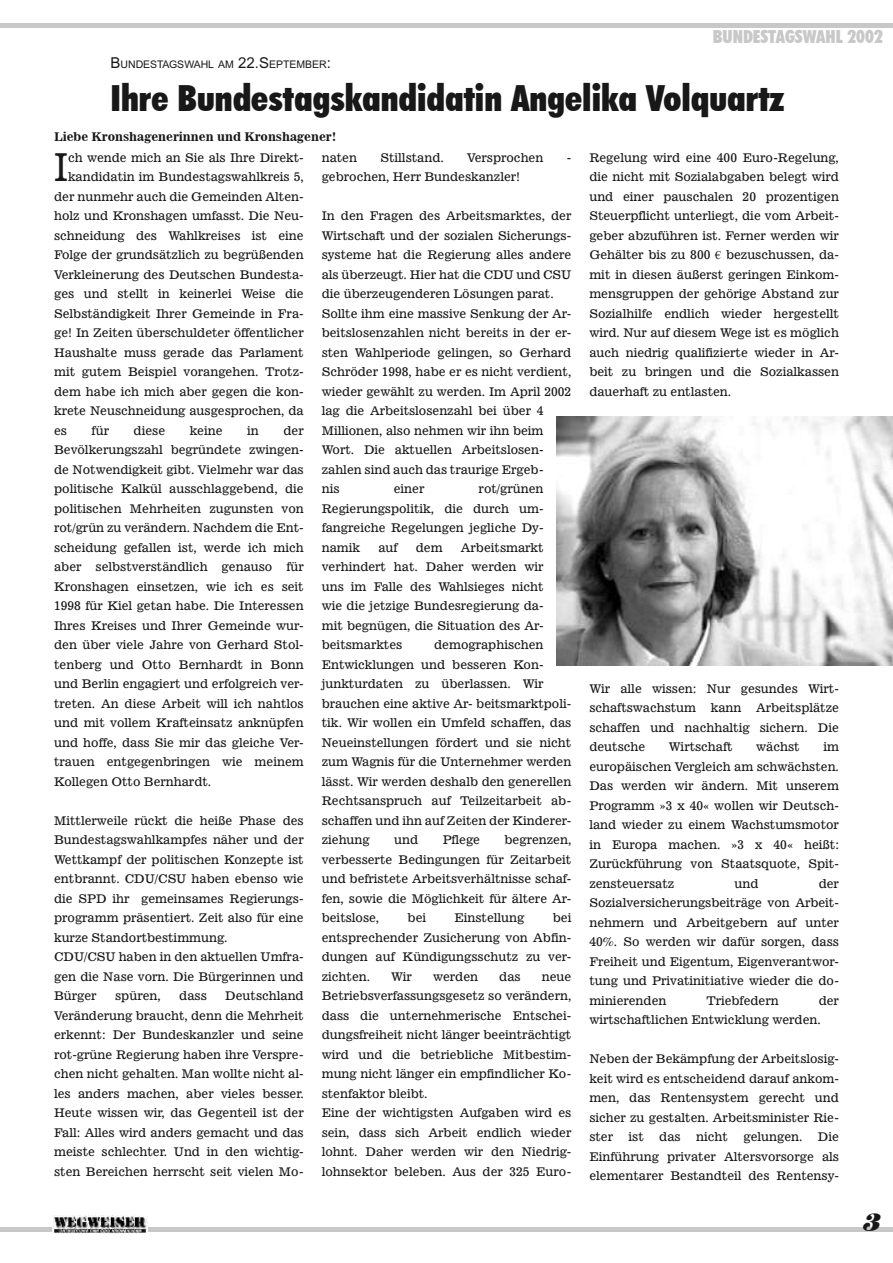
<style>
.page{position:relative;width:893px;height:1263px;background:#fff}
.page>*{position:absolute;margin:0;border:0;box-sizing:border-box;transform-origin:0 0}
.t1{font:38.55px "News 701 BT Roman A";color:#181818;scale:.83 1}
.t2{font:900 condensed 36px "Futura BT";color:#181818}
.t3{font:italic 800 24px "Tiffany IT Cby BT";color:#181818}
.t4{font:900 condensed 18px "Futura BT";color:#c8c8c8}
.t5{font:12px/19.5px "News 701 BT Roman A";color:#181818;text-align:justify}
.t6{font:12px "News 701 BT Bold A";color:#181818}
.t7{font:10.5px "Arial";color:#181818}
.s1{font-size:15px}
.s2{font-family:"Times New Roman"}
</style>
<div class="page">
<div style="left:0;top:1227px;width:893px;height:5px;background:#c8c8c8"></div>
<img style="left:52px;top:1215px;width:96px;height:19px">
<div style="left:0;top:23px;width:893px;height:5px;background:#c8c8c8"></div>
<img style="left:556px;top:416px;width:337px;height:250px">
<h3 class="t4" style="left:713px;top:26px;width:172px">BUNDESTAGSWAHL 2002</h3>
<p class="t7" style="left:111px;top:58px;width:222px"><span class="s1">B</span>UNDESTAGSWAHL AM<span class="s1">฀22.S</span>EPTEMBER<span class="s1">:</span></p>
<h2 class="t2" style="left:111px;top:76px;width:676px">Ihre Bundestagskandidatin Angelika Volquartz</h2>
<p class="t6" style="left:54px;top:129px;width:284px">Liebe Kronshagenerinnen und Kronshagener!</p>
<h1 class="t1" style="left:54px;top:144px;width:18px">I</h1>
<p class="t5" style="left:68px;top:147px;width:237px">ch wende mich an Sie als Ihre Direkt-</p>
<p class="t5" style="left:68px;top:167px;width:237px">kandidatin im Bundestagswahlkreis 5,</p>
<p class="t5" style="left:54px;top:186px;width:251px">der nunmehr auch die Gemeinden Alten-</p>
<p class="t5" style="left:54px;top:206px;width:251px">holz und Kronshagen umfasst. Die Neu-</p>
<p class="t5" style="left:54px;top:225px;width:251px">schneidung des Wahlkreises ist eine</p>
<p class="t5" style="left:54px;top:245px;width:251px">Folge der grundsätzlich zu begrüßenden</p>
<p class="t5" style="left:54px;top:264px;width:251px">Verkleinerung des Deutschen Bundesta-</p>
<p class="t5" style="left:54px;top:284px;width:251px">ges und stellt in keinerlei Weise die</p>
<p class="t5" style="left:54px;top:303px;width:251px">Selbständigkeit Ihrer Gemeinde in Fra-</p>
<p class="t5" style="left:54px;top:323px;width:251px">ge! In Zeiten überschuldeter öffentlicher</p>
<p class="t5" style="left:54px;top:342px;width:251px">Haushalte muss gerade das Parlament</p>
<p class="t5" style="left:54px;top:362px;width:251px">mit gutem Beispiel vorangehen. Trotz-</p>
<p class="t5" style="left:54px;top:381px;width:251px">dem habe ich mich aber gegen die kon-</p>
<p class="t5" style="left:54px;top:401px;width:251px">krete Neuschneidung ausgesprochen, da</p>
<p class="t5" style="left:54px;top:420px;width:14px">es</p>
<p class="t5" style="left:92px;top:420px;width:19px">für</p>
<p class="t5" style="left:134px;top:420px;width:33px">diese</p>
<p class="t5" style="left:190px;top:420px;width:34px">keine</p>
<p class="t5" style="left:247px;top:420px;width:13px">in</p>
<p class="t5" style="left:54px;top:420px;width:251px;text-indent:229px">der Bevölkerungszahl begründete zwingen&shy;de Notwendigkeit gibt. Vielmehr war das politische Kalkül ausschlaggebend, die politischen Mehrheiten zugunsten von rot/grün zu verändern. Nachdem die Ent&shy;scheidung gefallen ist, werde ich mich aber selbstverständlich genauso für Kronshagen einsetzen, wie ich es seit 1998 für Kiel getan habe. Die Interessen Ihres Kreises und Ihrer Gemeinde wur&shy;den über viele Jahre von Gerhard Stol&shy;tenberg und Otto Bernhardt in Bonn und Berlin engagiert und erfolgreich ver&shy;treten. An diese Arbeit will ich nahtlos und mit vollem Krafteinsatz anknüpfen und hoffe, dass Sie mir das gleiche Ver&shy;trauen entgegenbringen wie meinem Kollegen Otto Bernhardt.</p>
<p class="t5" style="left:54px;top:810px;width:251px;text-align:left">Mittlerweile rückt die heiße Phase des Bundestagswahlkampfes näher und der Wettkampf der politischen Konzepte ist entbrannt. CDU/CSU haben ebenso wie die SPD ihr gemeinsames Regierungs&shy;programm präsentiert. Zeit also für eine kurze Standortbestimmung.<br>CDU/CSU haben in den aktuellen Umfra&shy;gen die Nase vorn. Die Bürgerinnen und Bürger</p>
<p class="t5" style="left:54px;top:986px;width:251px;text-indent:171px">Deutschland Veränderung braucht, denn die Mehrheit erkennt: Der Bundeskanzler und seine rot-grüne Regierung haben ihre Verspre&shy;chen nicht gehalten. Man wollte nicht al&shy;les anders machen, aber vieles besser.<br>Heute wissen wir, das Gegenteil ist der Fall: Alles wird anders gemacht und das meiste schlechter. Und in den wichtig&shy;sten Bereichen herrscht seit vielen Mo-</p>
<p class="t5" style="left:115px;top:986px;width:47px">spüren,</p>
<p class="t5" style="left:179px;top:986px;width:29px">dass</p>
<p class="t5" style="left:322px;top:147px;width:37px">naten</p>
<p class="t5" style="left:380px;top:147px;width:65px">Stillstand.</p>
<p class="t5" style="left:467px;top:147px;width:78px">Versprochen</p>
<p class="t5" style="left:567px;top:147px;width:6px">-</p>
<p class="t5" style="left:322px;top:167px;width:200px">gebrochen, Herr Bundeskanzler!</p>
<p class="t5" style="left:322px;top:206px;width:251px;text-align:left">In den Fragen des Arbeitsmarktes, der Wirtschaft und der sozialen Sicherungs&shy;systeme hat die Regierung alles andere als überzeugt. Hier hat die CDU und CSU die überzeugenderen Lösungen parat.<br>Sollte ihm eine massive Senkung der Ar&shy;beitslosenzahlen nicht bereits in der er&shy;sten Wahlperiode gelingen, so Gerhard Schröder 1998, habe er es nicht verdient, wieder gewählt zu werden. Im April 2002 lag die Arbeitslosenzahl bei über 4<br>Millionen, also nehmen wir ihn beim Wort. Die aktuellen Arbeitslosen&shy;zahlen sind auch das traurige Ergeb-<br>nis</p>
<p class="t5" style="left:322px;top:479px;width:223px;text-indent:157px">rot/grünen Regierungspolitik, die durch um&shy;fangreiche Regelungen jegliche Dy&shy;namik</p>
<p class="t5" style="left:394px;top:479px;width:32px">einer</p>
<p class="t5" style="left:322px;top:537px;width:223px;text-indent:139px">Arbeitsmarkt verhindert hat. Daher werden wir uns im Falle des Wahlsieges nicht wie die jetzige Bundesregierung da&shy;mit begnügen, die Situation des Ar&shy;beitsmarktes</p>
<p class="t5" style="left:378px;top:537px;width:21px">auf</p>
<p class="t5" style="left:416px;top:537px;width:28px">dem</p>
<p class="t5" style="left:322px;top:635px;width:251px;text-align:left;text-indent:112px">demographischen Entwicklungen und besseren Kon&shy;junkturdaten zu überlassen. Wir brauchen eine aktive Ar- beitsmarktpoli&shy;tik. Wir wollen ein Umfeld schaffen, das Neueinstellungen fördert und sie nicht zum Wagnis für die Unternehmer werden lässt. Wir werden deshalb den generellen Rechtsanspruch auf Teilzeitarbeit ab&shy;schaffen und ihn auf Zeiten der Kinderer&shy;ziehung</p>
<p class="t5" style="left:394px;top:830px;width:26px">und</p>
<p class="t5" style="left:443px;top:830px;width:39px">Pflege</p>
<p class="t5" style="left:322px;top:830px;width:251px;text-indent:183px">begrenzen, verbesserte Bedingungen für Zeitarbeit und befristete Arbeitsverhältnisse schaf&shy;fen, sowie die Möglichkeit für ältere Ar&shy;beitslose,</p>
<p class="t5" style="left:322px;top:908px;width:251px;text-indent:231px">bei entsprechender Zusicherung von Abfin&shy;dungen auf Kündigungsschutz zu ver&shy;zichten.</p>
<p class="t5" style="left:408px;top:908px;width:20px">bei</p>
<p class="t5" style="left:454px;top:908px;width:71px">Einstellung</p>
<p class="t5" style="left:391px;top:966px;width:22px">Wir</p>
<p class="t5" style="left:433px;top:966px;width:47px">werden</p>
<p class="t5" style="left:499px;top:966px;width:23px">das</p>
<p class="t5" style="left:322px;top:966px;width:251px;text-align:left;text-indent:220px">neue Betriebsverfassungsgesetz so verändern, dass die unternehmerische Entschei&shy;dungsfreiheit nicht länger beeinträchtigt wird und die betriebliche Mitbestim&shy;mung nicht länger ein empfindlicher Ko&shy;stenfaktor bleibt.<br>Eine der wichtigsten Aufgaben wird es sein, dass sich Arbeit endlich wieder lohnt. Daher werden wir den Niedrig&shy;lohnsektor beleben. Aus der 325 Euro-</p>
<p class="t5" style="left:589px;top:147px;width:251px">Regelung wird eine 400 Euro-Regelung, die nicht mit Sozialabgaben belegt wird und einer pauschalen 20 prozentigen Steuerpflicht unterliegt, die vom Arbeit&shy;geber abzuführen ist. Ferner werden wir Gehälter bis zu 800 <span class="s2">€</span> bezuschussen, da&shy;mit in diesen äußerst geringen Einkom&shy;mensgruppen der gehörige Abstand zur Sozialhilfe endlich wieder hergestellt wird. Nur auf diesem Wege ist es möglich auch niedrig qualifizierte wieder in Ar&shy;beit zu bringen und die Sozialkassen dauerhaft zu entlasten.</p>
<p class="t5" style="left:589px;top:678px;width:251px">Wir alle wissen: Nur gesundes Wirt&shy;schaftswachstum kann Arbeitsplätze schaffen und nachhaltig sichern. Die deutsche</p>
<p class="t5" style="left:589px;top:737px;width:251px;text-indent:234px">im europäischen Vergleich am schwächsten.<br>Das werden wir ändern. Mit unserem Programm »3 x 40« wollen wir Deutsch&shy;land wieder zu einem Wachstumsmotor in Europa machen. »3 x 40« heißt:<br>Zurückführung von Staatsquote, Spit&shy;zensteuersatz</p>
<p class="t5" style="left:669px;top:737px;width:65px">Wirtschaft</p>
<p class="t5" style="left:756px;top:737px;width:45px">wächst</p>
<p class="t5" style="left:589px;top:873px;width:251px;text-indent:229px">der Sozialversicherungsbeiträge von Arbeit&shy;nehmern und Arbeitgebern auf unter 40%. So werden wir dafür sorgen, dass Freiheit und Eigentum, Eigenverantwor&shy;tung und Privatinitiative wieder die do&shy;minierenden</p>
<p class="t5" style="left:734px;top:873px;width:26px">und</p>
<p class="t5" style="left:706px;top:990px;width:74px">Triebfedern</p>
<p class="t5" style="left:589px;top:990px;width:251px;text-indent:229px">der wirtschaftlichen Entwicklung werden.</p>
<p class="t5" style="left:589px;top:1049px;width:251px">Neben der Bekämpfung der Arbeitslosig&shy;keit wird es entscheidend darauf ankom&shy;men, das Rentensystem gerecht und sicher zu gestalten. Arbeitsminister Rie&shy;ster</p>
<p class="t5" style="left:589px;top:1127px;width:251px;text-indent:229px">Die Einführung privater Altersvorsorge als elementarer Bestandteil des Rentensy-</p>
<p class="t5" style="left:629px;top:1127px;width:17px">ist</p>
<p class="t5" style="left:659px;top:1127px;width:23px">das</p>
<p class="t5" style="left:696px;top:1127px;width:33px">nicht</p>
<p class="t5" style="left:743px;top:1127px;width:61px">gelungen.</p>
<h3 class="t3" style="left:861px;top:1208px;width:27px">3</h3>
</div>
